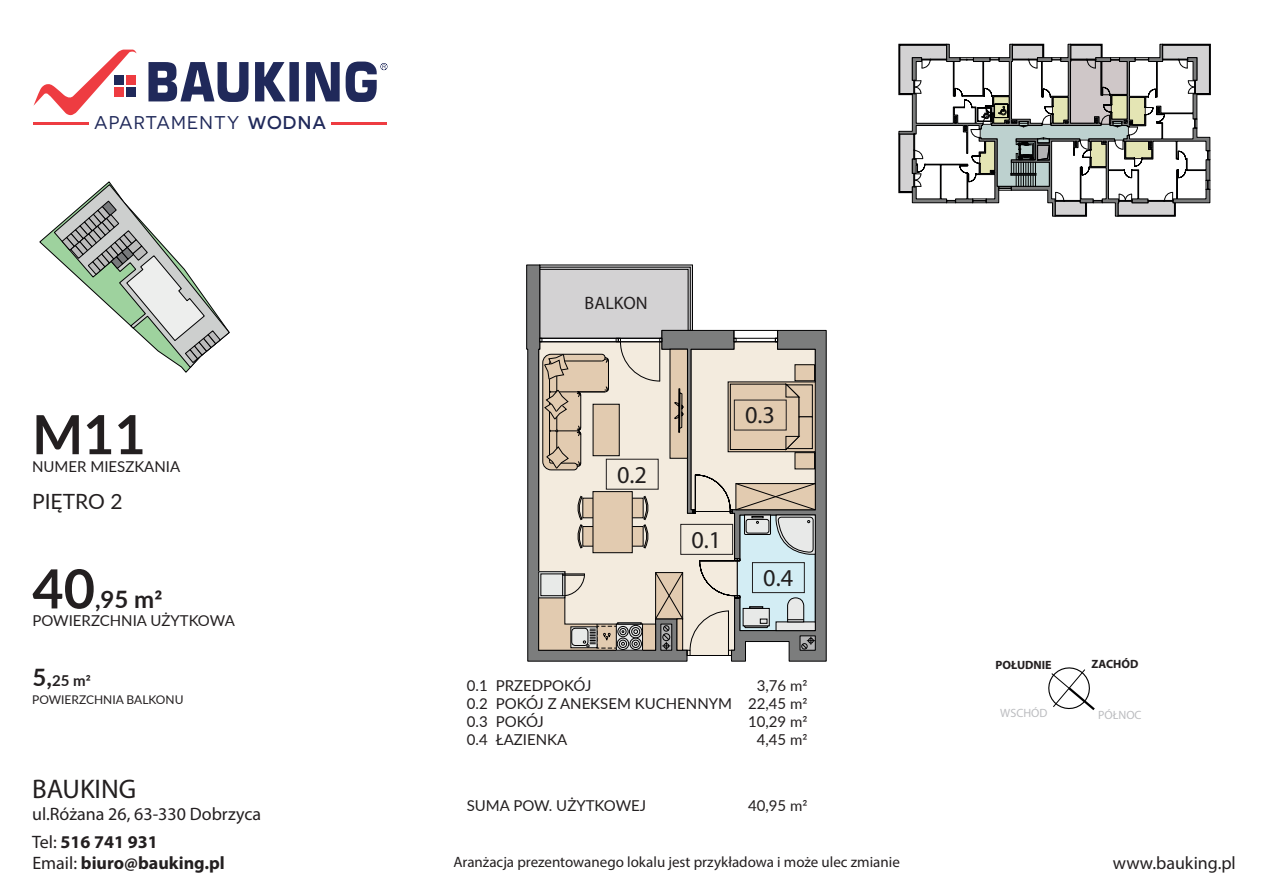
<style>
.page{position:relative;width:1263px;height:893px;background:#fff}
.page>*{position:absolute;margin:0;border:0;box-sizing:border-box;transform-origin:0 0}
.t1{font:700 54px "Lato";color:#231f20}
.t2{font:27px "Myriad Pro";color:#231f20}
.t3{font:24.3px "Myriad Pro";color:#211e1e}
.t4{font:700 24px "Lato";color:#231f20}
.t5{font:21px "Lato";color:#231f20}
.t6{font:18.45px "Novecentosanswide";letter-spacing:.065em;color:#20295a}
.t7{font:18px "Myriad Pro";color:#231f20}
.t8{font:700 18px/20.4px "Myriad Pro";color:#231f20}
.t9{font:15px/18px "Lato";color:#231f20;text-align:justify}
.t10{font:15px "Myriad Pro";color:#231f20}
.t11{font:700 15px "Lato";color:#231f20}
.t12{font:12px "Lato";color:#231f20}
.t13{font:700 12px "Myriad Pro";color:#231f20}
.t14{font:12px "Myriad Pro";color:#bcbdc0}
.s1{font-weight:500}
.s2{font-size:24px}
.s3{font-weight:400}
</style>
<div class="page">
<svg style="left:526px;top:265px;width:12px;height:396px;background:#7b7c7c"></svg>
<svg style="left:538px;top:265px;width:288px;height:396px;background:#cbc5bc"></svg>
<div style="left:680px;top:524px;width:53px;height:30px;border:1px solid #211e1e"></div>
<div style="left:752px;top:562px;width:52px;height:31px;border:1px solid #211e1e"></div>
<svg style="left:1048px;top:667px;width:47px;height:44px"></svg>
<svg style="left:899px;top:44px;width:311px;height:172px"></svg>
<svg style="left:34px;top:50px;width:102px;height:65px"></svg>
<div style="left:115px;top:75px;width:9px;height:10px;background:#20295a"></div>
<div style="left:115px;top:87px;width:9px;height:10px;background:#ee3c41"></div>
<div style="left:126px;top:75px;width:9px;height:10px;background:#ee3c41"></div>
<div style="left:126px;top:87px;width:9px;height:10px;background:#20295a"></div>
<svg style="left:148px;top:62px;width:239px;height:40px"></svg>
<hr style="left:34px;top:122px;width:55px;height:3px;background:#ee3c41">
<hr style="left:332px;top:122px;width:55px;height:3px;background:#ee3c41">
<svg style="left:40px;top:182px;width:189px;height:190px"></svg>
<p class="t6" style="left:94px;top:112px;width:234px">APARTAMENTY <span class="s1">WODNA</span></p>
<h1 class="t1" style="left:32px;top:395px;width:115px">M11</h1>
<p class="t9" style="left:32px;top:457px;width:150px">NUMER MIESZKANIA</p>
<h3 class="t5" style="left:32px;top:486px;width:92px">PIĘTRO 2</h3>
<h1 class="t1" style="left:32px;top:549px;width:64px">40</h1>
<h3 class="t4" style="left:95px;top:582px;width:69px">,95 m2</h3>
<p class="t9" style="left:32px;top:611px;width:204px">POWIERZCHNIA UŻYTKOWA</p>
<p class="t11" style="left:33px;top:669px;width:60px"><span class="s2">5,</span>25 m2</p>
<p class="t12" style="left:32px;top:691px;width:153px">POWIERZCHNIA BALKONU</p>
<h2 class="t2" style="left:32px;top:773px;width:106px">BAUKING</h2>
<p class="t8" style="left:32px;top:831px;width:194px"><span class="s3">Tel:</span> 516 741 931<br><span class="s3">Email:</span> biuro@bauking.pl</p>
<p class="t7" style="left:32px;top:803px;width:231px">ul.Różana 26, 63-330 Dobrzyca</p>
<p class="t7" style="left:585px;top:292px;width:64px">BALKON</p>
<h3 class="t3" style="left:617px;top:459px;width:31px">0.2</h3>
<h3 class="t3" style="left:745px;top:400px;width:31px">0.3</h3>
<h3 class="t3" style="left:691px;top:524px;width:31px">0.1</h3>
<h3 class="t3" style="left:763px;top:563px;width:31px">0.4</h3>
<p class="t9" style="left:467px;top:675px;width:22px">0.1<br>0.2<br>0.3<br>0.4</p>
<p class="t9" style="left:496px;top:675px;width:238px;text-align:left">PRZEDPOKÓJ<br>POKÓJ Z ANEKSEM KUCHENNYM<br>POKÓJ<br>ŁAZIENKA</p>
<p class="t9" style="left:748px;top:675px;width:61px;text-align:center">3,76 m2<br>22,45 m2<br>10,29 m2<br>4,45 m2</p>
<p class="t9" style="left:467px;top:796px;width:181px">SUMA POW. UŻYTKOWEJ</p>
<p class="t9" style="left:748px;top:796px;width:61px">40,95 m2</p>
<p class="t10" style="left:453px;top:853px;width:448px">Aranżacja prezentowanego lokalu jest przykładowa i może ulec zmianie</p>
<p class="t13" style="left:996px;top:658px;width:58px">POŁUDNIE</p>
<p class="t13" style="left:1091px;top:656px;width:48px">ZACHÓD</p>
<p class="t14" style="left:1000px;top:706px;width:49px">WSCHÓD</p>
<p class="t14" style="left:1098px;top:707px;width:45px">PÓŁNOC</p>
<p class="t7" style="left:1113px;top:852px;width:124px">www.bauking.pl</p>
</div>
